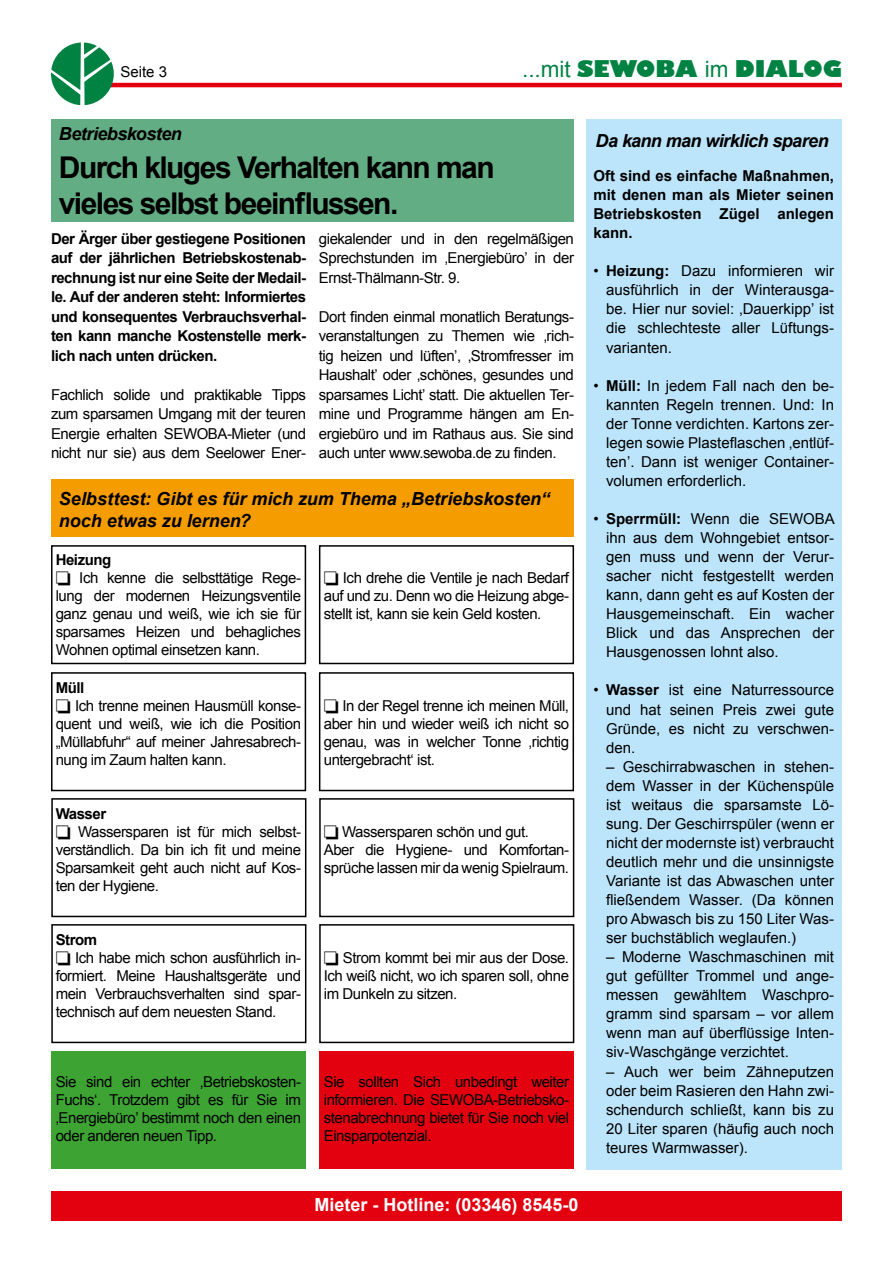
<style>
.page{position:relative;width:893px;height:1263px;background:#fff}
.page>*{position:absolute;margin:0;border:0;box-sizing:border-box;transform-origin:0 0}
.t1{font:700 30px/36px "Arial";letter-spacing:-.055em;color:#000}
.t2{font:22.5px "Gilbert Ultra Bold Plain";color:#008243}
.t3{font:italic 700 18px/21.6px "Arial";letter-spacing:-.005em;color:#000}
.t4{font:700 18px "Arial";color:#fff}
.t5{font:italic 700 18px "Arial";letter-spacing:-.035em;color:#000}
.t6{font:italic 700 18px "Arial";letter-spacing:-.03em;color:#000}
.t7{font:15px/19px "Arial";letter-spacing:-.03em;color:#000;text-align:justify}
.t8{font:700 15px/19.5px "Arial";letter-spacing:-.03em;color:#000;text-align:justify}
.s1{font-family:"Arial"}
.s2{font-weight:700}
</style>
<div class="page">
<hr style="left:98px;top:83px;width:744px;height:4px;background:#e3000f">
<svg style="left:51px;top:43px;width:63px;height:62px"></svg>
<div style="left:51px;top:1191px;width:791px;height:29px;background:#e3000f"></div>
<div style="left:587px;top:119px;width:255px;height:1050px;background:#bce4fa"></div>
<div style="left:51px;top:119px;width:523px;height:103px;background:#63ad85"></div>
<div style="left:51px;top:479px;width:523px;height:58px;background:#f59c00"></div>
<div style="left:51px;top:545px;width:255px;height:119px;border:2px solid #000"></div>
<div style="left:51px;top:672px;width:255px;height:119px;border:2px solid #000"></div>
<div style="left:51px;top:798px;width:255px;height:119px;border:2px solid #000"></div>
<div style="left:51px;top:924px;width:255px;height:119px;border:2px solid #000"></div>
<div style="left:51px;top:1051px;width:255px;height:118px;background:#3da434"></div>
<div style="left:319px;top:545px;width:255px;height:119px;border:2px solid #000"></div>
<div style="left:319px;top:672px;width:255px;height:119px;border:2px solid #000"></div>
<div style="left:319px;top:798px;width:255px;height:119px;border:2px solid #000"></div>
<div style="left:319px;top:924px;width:255px;height:119px;border:2px solid #000"></div>
<div style="left:319px;top:1051px;width:255px;height:118px;background:#e3000f"></div>
<p class="t7" style="left:120px;top:62px;width:48px">Seite 3</p>
<h2 class="t2" style="left:522px;top:55px;width:321px"><span class="s1">...mit</span> SEWOBA <span class="s1">im</span> DIALOG</h2>
<p class="t6" style="left:59px;top:122px;width:124px">Betriebskosten</p>
<p class="t5" style="left:595px;top:128px;width:235px">Da kann man wirklich sparen</p>
<h1 class="t1" style="left:59px;top:150px;width:437px">Durch kluges Verhalten kann man vieles selbst beeinflussen.</h1>
<p class="t8" style="left:593px;top:167px;width:242px;line-height:19px">Oft sind es einfache Maßnahmen, mit denen man als Mieter seinen Betriebskosten Zügel anlegen kann.</p>
<p class="t7" style="left:606px;top:262px;width:229px;text-indent:-13px">• <span class="s2">Heizung:</span> Dazu informieren wir ausführlich in der Winterausga&shy;be. Hier nur soviel: ‚Dauerkipp’ ist die schlechteste aller Lüftungs&shy;varianten.</p>
<p class="t7" style="left:606px;top:376px;width:229px;text-indent:-13px">• <span class="s2">Müll:</span> In jedem Fall nach den be&shy;kannten Regeln trennen. Und: In der Tonne verdichten. Kartons zer&shy;legen sowie Plasteflaschen ‚entlüf&shy;ten’. Dann ist weniger Container&shy;volumen erforderlich.</p>
<p class="t7" style="left:606px;top:509px;width:230px;text-indent:-13px">• <span class="s2">Sperrmüll:</span> Wenn die SEWOBA ihn aus dem Wohngebiet entsor&shy;gen muss und wenn der Verur&shy;sacher nicht festgestellt werden kann, dann geht es auf Kosten der Hausgemeinschaft. Ein wacher Blick und das Ansprechen der Hausgenossen lohnt also.</p>
<p class="t7" style="left:606px;top:681px;width:229px;text-indent:-13px">• <span class="s2">Wasser</span> ist eine Naturressource und hat seinen Preis zwei gute Gründe, es nicht zu verschwen&shy;den.</p>
<p class="t7" style="left:606px;top:757px;width:229px">– Geschirrabwaschen in stehen&shy;dem Wasser in der Küchenspüle ist weitaus die sparsamste Lö&shy;sung. Der Geschirrspüler (wenn er nicht der modernste ist) verbraucht deutlich mehr und die unsinnigste Variante ist das Abwaschen unter fließendem Wasser. (Da können pro Abwasch bis zu 150 Liter Was&shy;ser buchstäblich weglaufen.)</p>
<p class="t7" style="left:606px;top:947px;width:229px">– Moderne Waschmaschinen mit gut gefüllter Trommel und ange&shy;messen gewähltem Waschpro&shy;gramm sind sparsam – vor allem wenn man auf überflüssige Inten&shy;siv-Waschgänge verzichtet.</p>
<p class="t7" style="left:606px;top:1062px;width:229px">– Auch wer beim Zähneputzen oder beim Rasieren den Hahn zwi&shy;schendurch schließt, kann bis zu 20 Liter sparen (häufig auch noch teures Warmwasser).</p>
<p class="t8" style="left:51px;top:229px;width:257px">Der Ärger über gestiegene Positionen auf der jährlichen Betriebskostenab&shy;rechnung ist nur eine Seite der Medail&shy;le. Auf der anderen steht: Informiertes und konsequentes Verbrauchsverhal&shy;ten kann manche Kostenstelle merk&shy;lich nach unten drücken.</p>
<p class="t7" style="left:51px;top:385px;width:257px;line-height:19.5px">Fachlich solide und praktikable Tipps zum sparsamen Umgang mit der teuren Energie erhalten SEWOBA-Mieter (und nicht nur sie) aus dem Seelower Ener-</p>
<p class="t7" style="left:319px;top:229px;width:257px;line-height:19.5px">giekalender und in den regelmäßigen Sprechstunden im ‚Energiebüro’ in der Ernst-Thälmann-Str. 9.</p>
<p class="t7" style="left:319px;top:307px;width:257px;line-height:19.5px">Dort finden einmal monatlich Beratungs&shy;veranstaltungen zu Themen wie ‚rich&shy;tig heizen und lüften’, ‚Stromfresser im Haushalt’ oder ‚schönes, gesundes und sparsames Licht’ statt. Die aktuellen Ter&shy;mine und Programme hängen am En&shy;ergiebüro und im Rathaus aus. Sie sind auch unter www.sewoba.de zu finden.</p>
<p class="t3" style="left:59px;top:489px;width:492px">Selbsttest: Gibt es für mich zum Thema „Betriebskosten“ noch etwas zu lernen?</p>
<p class="t8" style="left:56px;top:551px;width:57px">Heizung</p>
<p class="t7" style="left:56px;top:569px;width:247px;line-height:18px">□ Ich kenne die selbsttätige Rege&shy;lung der modernen Heizungsventile ganz genau und weiß, wie ich sie für sparsames Heizen und behagliches Wohnen optimal einsetzen kann.</p>
<p class="t8" style="left:56px;top:678px;width:30px">Müll</p>
<p class="t7" style="left:56px;top:697px;width:247px;line-height:18px">□ Ich trenne meinen Hausmüll konse&shy;quent und weiß, wie ich die Position „Müllabfuhr“ auf meiner Jahresabrech&shy;nung im Zaum halten kann.</p>
<p class="t7" style="left:324px;top:569px;width:247px;line-height:18px">□ Ich drehe die Ventile je nach Bedarf auf und zu. Denn wo die Heizung abge&shy;stellt ist, kann sie kein Geld kosten.</p>
<p class="t7" style="left:324px;top:697px;width:247px;line-height:18px">□ In der Regel trenne ich meinen Müll, aber hin und wieder weiß ich nicht so genau, was in welcher Tonne ‚richtig untergebracht‘ ist.</p>
<p class="t8" style="left:56px;top:805px;width:52px">Wasser</p>
<p class="t7" style="left:56px;top:823px;width:247px;line-height:18px">□ Wassersparen ist für mich selbst&shy;verständlich. Da bin ich fit und meine Sparsamkeit geht auch nicht auf Kos&shy;ten der Hygiene.</p>
<p class="t8" style="left:56px;top:930px;width:43px">Strom</p>
<p class="t7" style="left:56px;top:949px;width:247px;line-height:18px">□ Ich habe mich schon ausführlich in&shy;formiert. Meine Haushaltsgeräte und mein Verbrauchsverhalten sind spar&shy;technisch auf dem neuesten Stand.</p>
<p class="t7" style="left:324px;top:823px;width:247px;line-height:18px;text-align:left">□ Wassersparen schön und gut.<br>Aber die Hygiene- und Komfortan&shy;sprüche lassen mir da wenig Spielraum.</p>
<p class="t7" style="left:324px;top:949px;width:247px;line-height:18px">□ Strom kommt bei mir aus der Dose.<br>Ich weiß nicht, wo ich sparen soll, ohne im Dunkeln zu sitzen.</p>
<p class="t7" style="left:324px;top:1073px;width:247px;line-height:18px">Sie sollten Sich unbedingt weiter informieren. Die SEWOBA-Betriebsko&shy;stenabrechnung bietet für Sie noch viel Einsparpotenzial.</p>
<p class="t7" style="left:56px;top:1073px;width:247px;line-height:18px">Sie sind ein echter ‚Betriebskosten-Fuchs‘. Trotzdem gibt es für Sie im ‚Energiebüro’ bestimmt noch den einen oder anderen neuen Tipp.</p>
<p class="t4" style="left:314px;top:1193px;width:266px">Mieter - Hotline: (03346) 8545-0</p>
</div>
